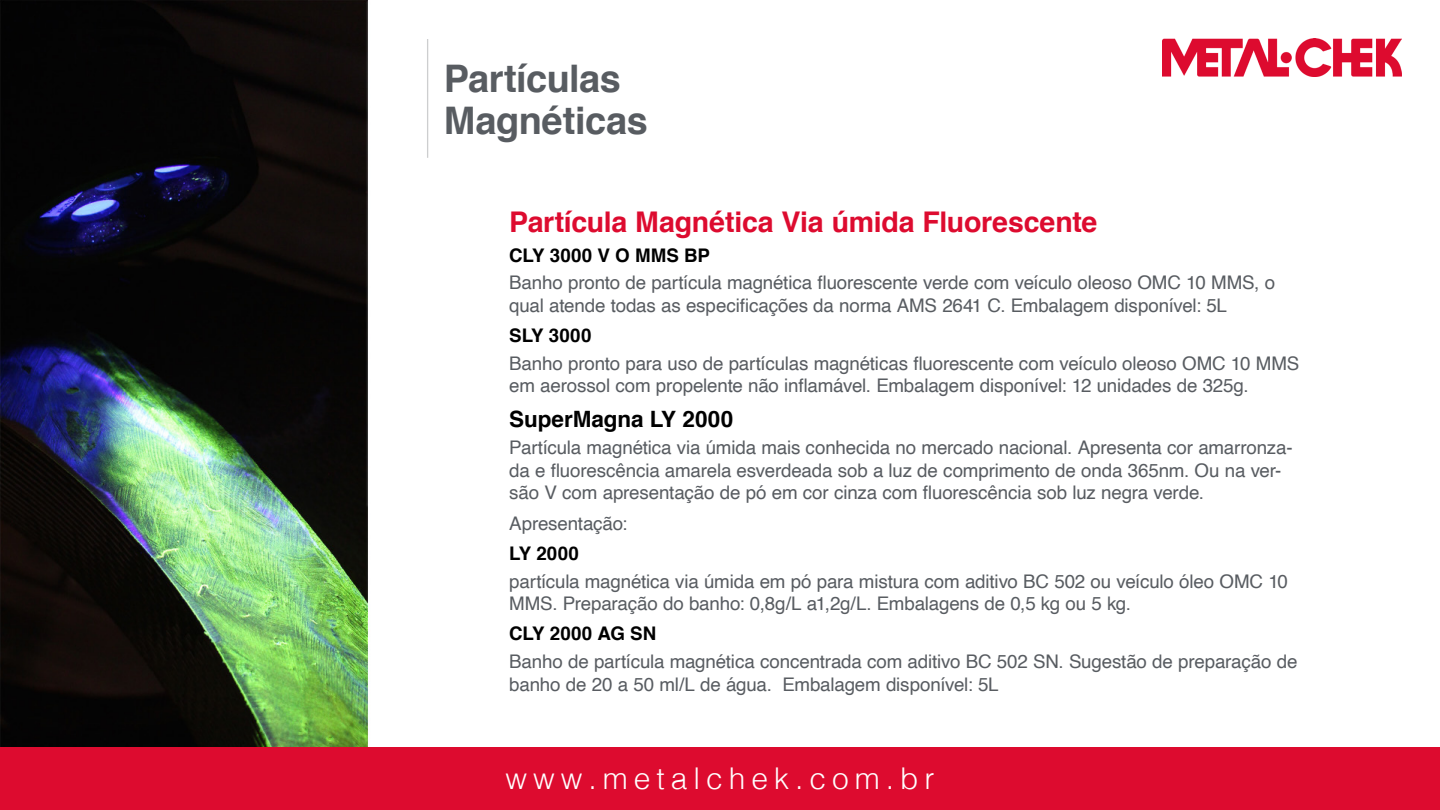
<style>
.page{position:relative;width:1440px;height:810px;background:#fff}
.page>*{position:absolute;margin:0;border:0;box-sizing:border-box;transform-origin:0 0}
.t1{font:700 38.03px/41.9px "Helvetica";letter-spacing:-.01em;color:#585c61}
.t2{font:300 30px "Helvetica";letter-spacing:.2em;color:#fff}
.t3{font:700 28.5px "Helvetica";letter-spacing:-.01em;color:#dd0b2f}
.t4{font:700 22.5px "Helvetica";color:#000}
.t5{font:18.75px/22.5px "Helvetica";letter-spacing:-.01em;color:#585c61}
.t6{font:700 18.75px "Helvetica";letter-spacing:.005em;color:#000}
</style>
<div class="page">
<img style="left:0;top:0;width:429px;height:747px">
<img style="left:1162px;top:38px;width:239px;height:38px">
<div style="left:0;top:747px;width:1440px;height:63px;background:#dd0b2f"></div>
<hr style="left:427px;top:39px;width:1px;height:119px;background:#cdcecf">
<h1 class="t1" style="left:444px;top:58px;width:206px">Partículas<br>Magnéticas</h1>
<h3 class="t3" style="left:509px;top:199px;width:590px">Partícula Magnética Via úmida Fluorescente</h3>
<p class="t6" style="left:509px;top:240px;width:202px">CLY 3000 V O MMS BP</p>
<p class="t5" style="left:509px;top:272px;width:767px">Banho pronto de partícula magnética fluorescente verde com veículo oleoso OMC 10 MMS, o qual atende todas as especificações da norma AMS 2641 C. Embalagem disponível: 5L</p>
<p class="t6" style="left:509px;top:320px;width:84px">SLY 3000</p>
<p class="t5" style="left:509px;top:352px;width:792px">Banho pronto para uso de partículas magnéticas fluorescente com veículo oleoso OMC 10 MMS em aerossol com propelente não inflamável. Embalagem disponível: 12 unidades de 325g.</p>
<p class="t4" style="left:509px;top:401px;width:226px">SuperMagna LY 2000</p>
<p class="t5" style="left:509px;top:437px;width:785px">Partícula magnética via úmida mais conhecida no mercado nacional. Apresenta cor amarronza&shy;da e fluorescência amarela esverdeada sob a luz de comprimento de onda 365nm. Ou na ver&shy;são V com apresentação de pó em cor cinza com fluorescência sob luz negra verde.</p>
<p class="t5" style="left:509px;top:513px;width:120px">Apresentação:</p>
<p class="t6" style="left:509px;top:538px;width:71px">LY 2000</p>
<p class="t5" style="left:509px;top:571px;width:780px">partícula magnética via úmida em pó para mistura com aditivo BC 502 ou veículo óleo OMC 10<br>MMS. Preparação do banho: 0,8g/L a1,2g/L. Embalagens de 0,5 kg ou 5 kg.</p>
<p class="t6" style="left:509px;top:619px;width:149px">CLY 2000 AG SN</p>
<p class="t5" style="left:509px;top:651px;width:790px">Banho de partícula magnética concentrada com aditivo BC 502 SN. Sugestão de preparação de banho de 20 a 50 ml/L de água. Embalagem disponível: 5L</p>
<h2 class="t2" style="left:505px;top:753px;width:431px">www.metalchek.com.br</h2>
</div>
